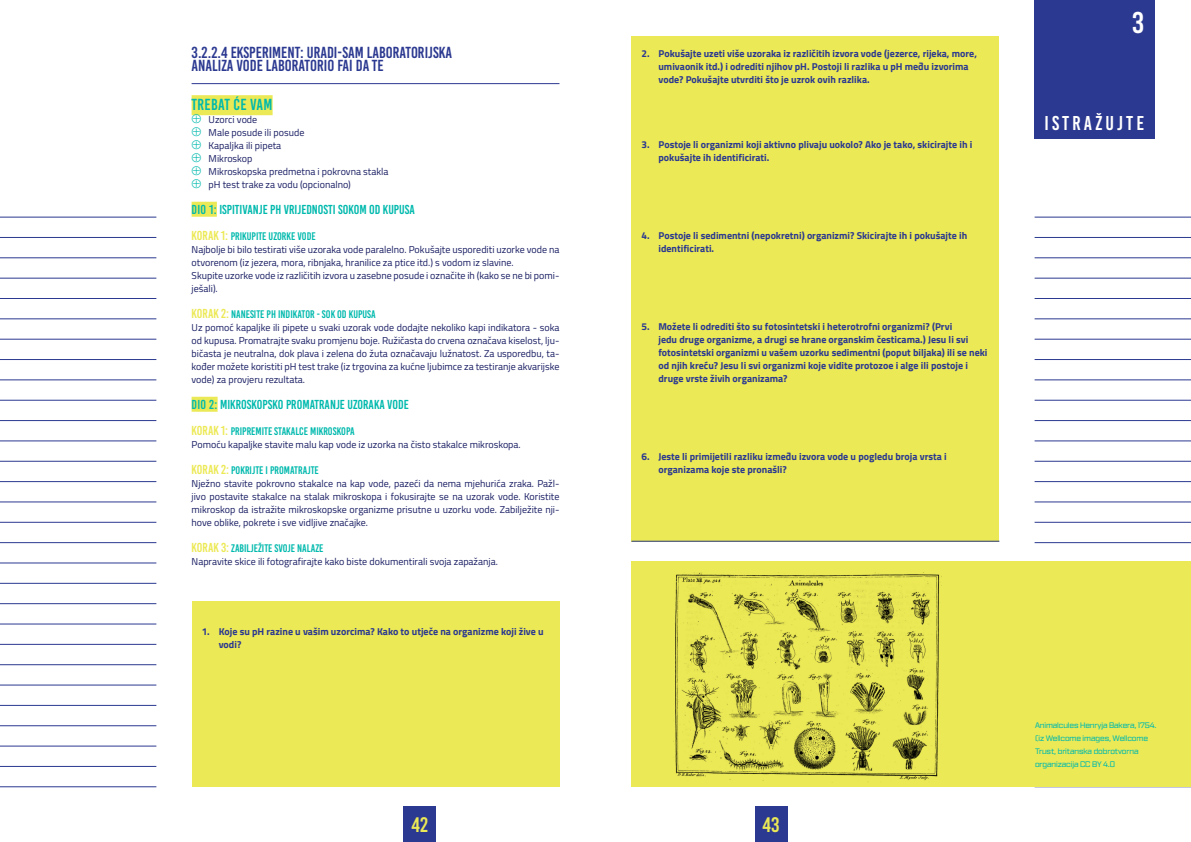
<style>
.page{position:relative;width:1191px;height:842px;background:#fff}
.page>*{position:absolute;margin:0;border:0;box-sizing:border-box;transform-origin:0 0}
.t1{font:30px "Bebas Kai";color:#fff}
.t2{font:21px "Bebas Kai";color:#ece956}
.t3{font:20px "Bebas Kai";letter-spacing:.055em;color:#fff}
.t4{font:20px "Bebas Kai";letter-spacing:.155em;color:#fff}
.t5{font:16px/13px "Bebas Kai";color:#2b3990}
.t6{font:16px "Bebas Kai";letter-spacing:.02em;color:#00b9ad}
.t7{font:13px "Bebas Kai";color:#00b9ad}
.t8{font:11px "Bebas Kai";color:#00b9ad}
.t9{font:10px/13px "Titillium Web";color:#181d62}
.t10{font:700 10px/13px "Titillium Web";color:#2b3990}
.t11{font:8px/13px "Ironstrike";letter-spacing:-.01em;color:#00b9ad}
.s1{color:#00b9ad}
.s2{font-size:13px;color:#ece956}
</style>
<div class="page">
<div style="left:404px;top:806px;width:32px;height:36px;background:#2b3990"></div>
<hr style="left:0;top:502px;width:156px;height:1px;background:#2b3990">
<hr style="left:0;top:258px;width:156px;height:1px;background:#2b3990">
<hr style="left:0;top:542px;width:156px;height:1px;background:#2b3990">
<hr style="left:0;top:298px;width:156px;height:1px;background:#2b3990">
<hr style="left:0;top:583px;width:156px;height:1px;background:#2b3990">
<hr style="left:0;top:339px;width:156px;height:1px;background:#2b3990">
<hr style="left:0;top:624px;width:156px;height:1px;background:#2b3990">
<hr style="left:0;top:380px;width:156px;height:1px;background:#2b3990">
<hr style="left:0;top:664px;width:156px;height:1px;background:#2b3990">
<hr style="left:0;top:420px;width:156px;height:1px;background:#2b3990">
<hr style="left:0;top:705px;width:156px;height:1px;background:#2b3990">
<hr style="left:0;top:461px;width:156px;height:1px;background:#2b3990">
<hr style="left:0;top:746px;width:156px;height:1px;background:#2b3990">
<hr style="left:0;top:786px;width:156px;height:1px;background:#2b3990">
<hr style="left:0;top:237px;width:156px;height:1px;background:#2b3990">
<hr style="left:0;top:217px;width:156px;height:1px;background:#2b3990">
<hr style="left:0;top:522px;width:156px;height:1px;background:#2b3990">
<hr style="left:0;top:278px;width:156px;height:1px;background:#2b3990">
<hr style="left:0;top:563px;width:156px;height:1px;background:#2b3990">
<hr style="left:0;top:319px;width:156px;height:1px;background:#2b3990">
<hr style="left:0;top:603px;width:156px;height:1px;background:#2b3990">
<hr style="left:0;top:359px;width:156px;height:1px;background:#2b3990">
<hr style="left:0;top:644px;width:156px;height:1px;background:#2b3990">
<hr style="left:0;top:400px;width:156px;height:1px;background:#2b3990">
<hr style="left:0;top:685px;width:156px;height:1px;background:#2b3990">
<hr style="left:0;top:441px;width:156px;height:1px;background:#2b3990">
<hr style="left:0;top:725px;width:156px;height:1px;background:#2b3990">
<hr style="left:0;top:481px;width:156px;height:1px;background:#2b3990">
<hr style="left:0;top:766px;width:156px;height:1px;background:#2b3990">
<div style="left:755px;top:806px;width:32px;height:36px;background:#2b3990"></div>
<hr style="left:1034px;top:502px;width:157px;height:1px;background:#2b3990">
<hr style="left:1034px;top:258px;width:157px;height:1px;background:#2b3990">
<hr style="left:1034px;top:542px;width:157px;height:1px;background:#2b3990">
<hr style="left:1034px;top:298px;width:157px;height:1px;background:#2b3990">
<hr style="left:1034px;top:339px;width:157px;height:1px;background:#2b3990">
<hr style="left:1034px;top:380px;width:157px;height:1px;background:#2b3990">
<hr style="left:1034px;top:420px;width:157px;height:1px;background:#2b3990">
<hr style="left:1034px;top:461px;width:157px;height:1px;background:#2b3990">
<hr style="left:1034px;top:237px;width:157px;height:1px;background:#2b3990">
<hr style="left:1034px;top:217px;width:157px;height:1px;background:#2b3990">
<hr style="left:1034px;top:522px;width:157px;height:1px;background:#2b3990">
<hr style="left:1034px;top:278px;width:157px;height:1px;background:#2b3990">
<hr style="left:1034px;top:319px;width:157px;height:1px;background:#2b3990">
<hr style="left:1034px;top:359px;width:157px;height:1px;background:#2b3990">
<hr style="left:1034px;top:400px;width:157px;height:1px;background:#2b3990">
<hr style="left:1034px;top:441px;width:157px;height:1px;background:#2b3990">
<hr style="left:1034px;top:481px;width:157px;height:1px;background:#2b3990">
<div style="left:1034px;top:0;width:121px;height:139px;background:#2b3990"></div>
<div style="left:631px;top:36px;width:368px;height:505px;background:#ece956"></div>
<div style="left:631px;top:561px;width:560px;height:226px;background:#ece956"></div>
<div style="left:192px;top:601px;width:367px;height:186px;background:#ece956"></div>
<div style="left:192px;top:95px;width:81px;height:20px;background:#ece956"></div>
<div style="left:192px;top:202px;width:25px;height:15px;background:#ece956"></div>
<div style="left:192px;top:397px;width:26px;height:15px;background:#ece956"></div>
<img style="left:673px;top:573px;width:267px;height:208px">
<hr style="left:192px;top:83px;width:367px;height:1px;background:#2b3990">
<hr style="left:631px;top:541px;width:368px;height:1px;background:#2b3990">
<h3 class="t5" style="left:192px;top:46px;width:262px">3.2.2.4 EKSPERIMENT: URADI-SAM LABORATORIJSKA<br>ANALIZA VODE LABORATORIO FAI DA TE</h3>
<h3 class="t6" style="left:192px;top:96px;width:82px">TREBAT ĆE VAM</h3>
<p class="t9" style="left:192px;top:113px;width:198px"><span class="s1">⊕</span> Uzorci vode<br><span class="s1">⊕</span> Male posude ili posude<br><span class="s1">⊕</span> Kapaljka ili pipeta<br><span class="s1">⊕</span> Mikroskop<br><span class="s1">⊕</span> Mikroskopska predmetna i pokrovna stakla <span class="s1">⊕</span> pH test trake za vodu (opcionalno)</p>
<h3 class="t7" style="left:192px;top:203px;width:225px">DIO 1: ISPITIVANJE PH VRIJEDNOSTI SOKOM OD KUPUSA</h3>
<p class="t8" style="left:192px;top:230px;width:126px"><span class="s2">KORAK 1:</span> PRIKUPITE UZORKE VODE</p>
<p class="t9" style="left:192px;top:243px;width:369px">Najbolje bi bilo testirati više uzoraka vode paralelno. Pokušajte usporediti uzorke vode na otvorenom (iz jezera, mora, ribnjaka, hranilice za ptice itd.) s vodom iz slavine.<br>Skupite uzorke vode iz različitih izvora u zasebne posude i označite ih (kako se ne bi pomi&shy;ješali).</p>
<p class="t8" style="left:192px;top:308px;width:186px"><span class="s2">KORAK 2:</span> NANESITE PH INDIKATOR - SOK OD KUPUSA</p>
<p class="t9" style="left:192px;top:321px;width:369px;text-align:justify">Uz pomoć kapaljke ili pipete u svaki uzorak vode dodajte nekoliko kapi indikatora - soka od kupusa. Promatrajte svaku promjenu boje. Ružičasta do crvena označava kiselost, lju&shy;bičasta je neutralna, dok plava i zelena do žuta označavaju lužnatost. Za usporedbu, ta&shy;kođer možete koristiti pH test trake (iz trgovina za kućne ljubimce za testiranje akvarijske vode) za provjeru rezultata.</p>
<h3 class="t7" style="left:192px;top:398px;width:219px">DIO 2: MIKROSKOPSKO PROMATRANJE UZORAKA VODE</h3>
<p class="t8" style="left:192px;top:425px;width:165px"><span class="s2">KORAK 1:</span> PRIPREMITE STAKALCE MIKROSKOPA</p>
<p class="t9" style="left:192px;top:438px;width:331px">Pomoću kapaljke stavite malu kap vode iz uzorka na čisto stakalce mikroskopa.</p>
<p class="t8" style="left:192px;top:464px;width:129px"><span class="s2">KORAK 2:</span> POKRIJTE I PROMATRAJTE</p>
<p class="t9" style="left:192px;top:477px;width:369px;text-align:justify">Nježno stavite pokrovno stakalce na kap vode, pazeći da nema mjehurića zraka. Pažl&shy;jivo postavite stakalce na stalak mikroskopa i fokusirajte se na uzorak vode. Koristite mikroskop da istražite mikroskopske organizme prisutne u uzorku vode. Zabilježite nji&shy;hove oblike, pokrete i sve vidljive značajke.</p>
<p class="t8" style="left:192px;top:542px;width:133px"><span class="s2">KORAK 3:</span> ZABILJEŽITE SVOJE NALAZE</p>
<p class="t9" style="left:192px;top:555px;width:308px">Napravite skice ili fotografirajte kako biste dokumentirali svoja zapažanja.</p>
<p class="t10" style="left:219px;top:625px;width:326px;text-indent:-17px">1. Koje su pH razine u vašim uzorcima? Kako to utječe na organizme koji žive u vodi?</p>
<p class="t10" style="left:658px;top:46px;width:320px;text-indent:-17px">2. Pokušajte uzeti više uzoraka iz različitih izvora vode (jezerce, rijeka, more, umivaonik itd.) i odrediti njihov pH. Postoji li razlika u pH među izvorima vode? Pokušajte utvrditi što je uzrok ovih razlika.</p>
<p class="t10" style="left:658px;top:137px;width:315px;text-indent:-17px">3. Postoje li organizmi koji aktivno plivaju uokolo? Ako je tako, skicirajte ih i pokušajte ih identificirati.</p>
<p class="t10" style="left:658px;top:228px;width:310px;text-indent:-17px">4. Postoje li sedimentni (nepokretni) organizmi? Skicirajte ih i pokušajte ih identificirati.</p>
<p class="t10" style="left:658px;top:319px;width:330px;text-indent:-17px">5. Možete li odrediti što su fotosintetski i heterotrofni organizmi? (Prvi<br>jedu druge organizme, a drugi se hrane organskim česticama.) Jesu li svi fotosintetski organizmi u vašem uzorku sedimentni (poput biljaka) ili se neki od njih kreću? Jesu li svi organizmi koje vidite protozoe i alge ili postoje i druge vrste živih organizama?</p>
<p class="t10" style="left:658px;top:449px;width:290px;text-indent:-17px">6. Jeste li primijetili razliku između izvora vode u pogledu broja vrsta i organizama koje ste pronašli?</p>
<h2 class="t2" style="left:411px;top:813px;width:18px">42</h2>
<h2 class="t2" style="left:762px;top:813px;width:19px">43</h2>
<h1 class="t1" style="left:1132px;top:6px;width:13px">3</h1>
<h3 class="t4" style="left:1044px;top:112px;width:101px">ISTRAŽUJTE</h3>
<h3 class="t3" style="left:1044px;top:112px;width:101px">LABORATORIJI</h3>
<p class="t11" style="left:1035px;top:719px;width:123px">Animalcules Henryja Bakera, 1754. (iz Wellcome images, Wellcome<br>Trust, britanska dobrotvorna organizacija CC BY 4.0</p>
</div>
